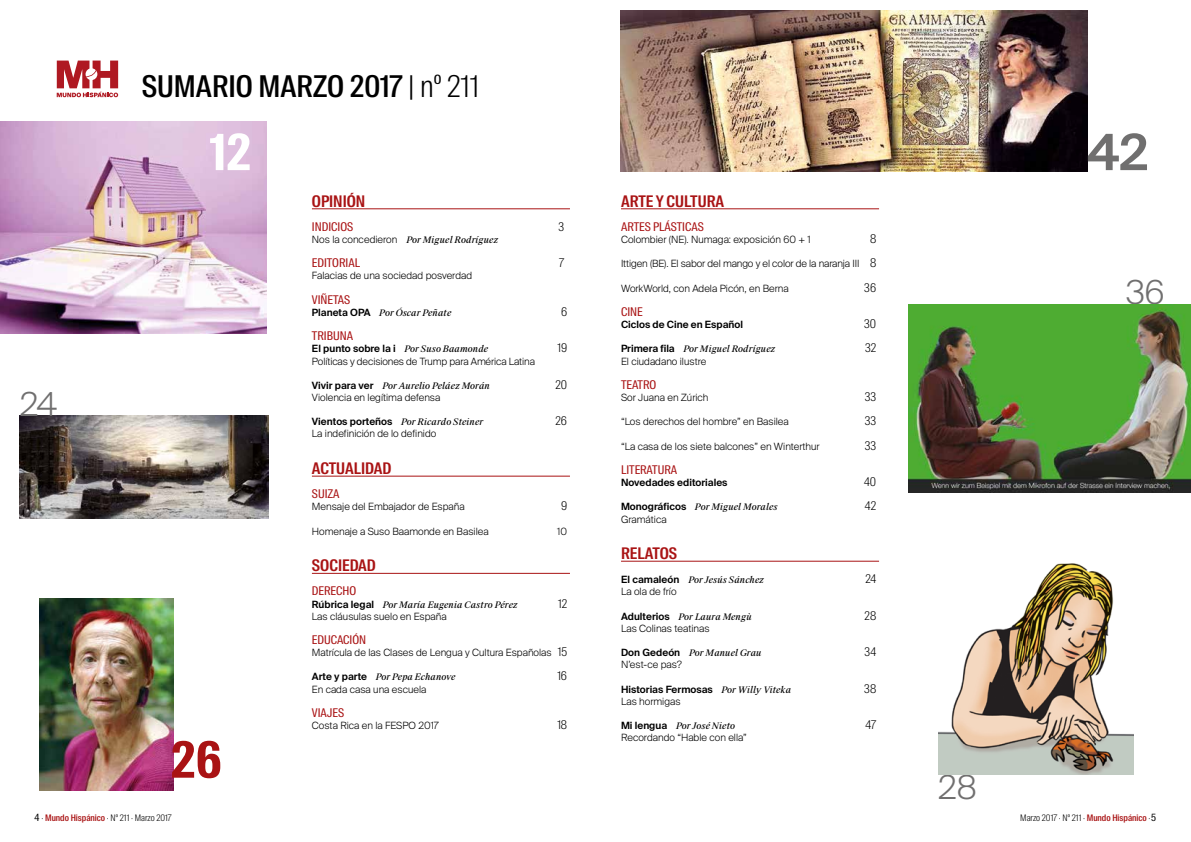
<style>
.page{position:relative;width:1191px;height:842px;background:#fff}
.page>*{position:absolute;margin:0;border:0;box-sizing:border-box;transform-origin:0 0}
.t1{font:700 50px "Suisse Intl Cond";color:#a91314}
.t2{font:700 50px "Suisse Intl Cond";color:#fff}
.t3{font:600 50px "Suisse Intl";color:#706f6f}
.t4{font:300 33px "Suisse Intl";color:#706f6f}
.t5{font:500 30px "Suisse Intl Cond";color:#000}
.t6{font:600 16px "Suisse Intl Cond";color:#a91314}
.t7{font:12px "Suisse Intl Cond";color:#a91314}
.t8{font:300 12px "Suisse Intl Cond";color:#000}
.t9{font:300 10px "Suisse Intl";color:#000}
.t10{font:600 10px "Suisse Intl";color:#000}
.t11{font:italic 9px "Suisse Works";color:#000}
.t12{font:300 9px "Suisse Intl Cond";color:#000}
.s1{font-weight:300}
.s2{font-family:"Suisse Intl";font-weight:300;font-style:normal;font-size:10px}
.s3{font-family:"Suisse Intl";font-weight:600;font-style:normal;font-size:10px}
.s4{font-family:"Suisse Works";font-weight:400;font-style:italic;font-size:9px}
.s5{font-family:"Suisse Intl Cond";font-size:12px}
.s6{font-weight:400;font-size:10px}
.s7{font-weight:500;color:#a91314}
</style>
<div class="page">
<svg style="left:57px;top:61px;width:61px;height:36px"></svg>
<hr style="left:312px;top:209px;width:258px;height:1px;background:#a91314">
<hr style="left:312px;top:476px;width:258px;height:1px;background:#a91314">
<hr style="left:312px;top:573px;width:258px;height:1px;background:#a91314">
<img style="left:40px;top:598px;width:133px;height:192px">
<img style="left:0;top:122px;width:266px;height:211px">
<img style="left:909px;top:304px;width:282px;height:189px">
<img style="left:938px;top:563px;width:195px;height:212px">
<img style="left:20px;top:416px;width:249px;height:102px">
<hr style="left:621px;top:209px;width:258px;height:1px;background:#a91314">
<hr style="left:621px;top:561px;width:258px;height:1px;background:#a91314">
<img style="left:621px;top:11px;width:466px;height:160px">
<h2 class="t4" style="left:20px;top:385px;width:39px">24</h2>
<h3 class="t5" style="left:142px;top:69px;width:339px">SUMARIO MARZO 2017 <span class="s1">| nº 211</span></h3>
<h1 class="t2" style="left:209px;top:123px;width:43px">12</h1>
<h1 class="t1" style="left:171px;top:731px;width:53px">26</h1>
<h3 class="t6" style="left:312px;top:192px;width:55px">OPINIÓN</h3>
<p class="t7" style="left:312px;top:220px;width:43px">INDICIOS</p>
<p class="t8" style="left:558px;top:220px;width:7px">3</p>
<p class="t11" style="left:312px;top:234px;width:188px"><span class="s2">Nos la concedieron</span> Por Miguel Rodríguez</p>
<p class="t7" style="left:312px;top:256px;width:50px">EDITORIAL</p>
<p class="t8" style="left:559px;top:256px;width:7px">7</p>
<p class="t9" style="left:312px;top:270px;width:162px">Falacias de una sociedad posverdad</p>
<p class="t7" style="left:312px;top:293px;width:40px">VIÑETAS</p>
<p class="t11" style="left:312px;top:307px;width:141px"><span class="s3">Planeta OPA</span> Por Óscar Peñate</p>
<p class="t8" style="left:561px;top:305px;width:8px">6</p>
<p class="t7" style="left:312px;top:329px;width:43px">TRIBUNA</p>
<p class="t10" style="left:312px;top:343px;width:178px">El punto sobre la i <span class="s4">Por Suso Baamonde</span></p>
<p class="t8" style="left:557px;top:341px;width:11px">19</p>
<p class="t9" style="left:312px;top:355px;width:224px">Políticas y decisiones de Trump para América Latina</p>
<p class="t11" style="left:312px;top:380px;width:180px"><span class="s3">Vivir para ver</span> Por Aurelio Peláez Morán</p>
<p class="t8" style="left:555px;top:378px;width:13px">20</p>
<p class="t9" style="left:312px;top:392px;width:130px">Violencia en legítima defensa</p>
<p class="t11" style="left:312px;top:416px;width:173px"><span class="s3">Vientos porteños</span> Por Ricardo Steiner</p>
<p class="t8" style="left:555px;top:414px;width:13px">26</p>
<p class="t9" style="left:312px;top:428px;width:126px">La indefinición de lo definido</p>
<h3 class="t6" style="left:312px;top:459px;width:81px">ACTUALIDAD</h3>
<p class="t7" style="left:312px;top:487px;width:29px">SUIZA</p>
<p class="t9" style="left:312px;top:501px;width:154px">Mensaje del Embajador de España</p>
<p class="t8" style="left:561px;top:499px;width:8px">9</p>
<p class="t9" style="left:312px;top:525px;width:178px">Homenaje a Suso Baamonde en Basilea</p>
<p class="t9" style="left:557px;top:525px;width:11px">10</p>
<h3 class="t6" style="left:312px;top:556px;width:66px">SOCIEDAD</h3>
<p class="t7" style="left:312px;top:584px;width:46px">DERECHO</p>
<p class="t11" style="left:312px;top:599px;width:207px"><span class="s3">Rúbrica legal</span> Por María Eugenia Castro Pérez</p>
<p class="t8" style="left:558px;top:596px;width:10px">12</p>
<p class="t9" style="left:312px;top:610px;width:136px">Las cláusulas suelo en España</p>
<p class="t7" style="left:312px;top:633px;width:56px">EDUCACIÓN</p>
<p class="t9" style="left:312px;top:647px;width:257px">Matrícula de las Clases de Lengua y Cultura Españolas <span class="s5">15</span></p>
<p class="t11" style="left:312px;top:672px;width:145px"><span class="s3">Arte y parte</span> Por Pepa Echanove</p>
<p class="t8" style="left:557px;top:669px;width:11px">16</p>
<p class="t9" style="left:312px;top:683px;width:116px">En cada casa una escuela</p>
<p class="t7" style="left:312px;top:706px;width:34px">VIAJES</p>
<p class="t9" style="left:312px;top:720px;width:129px">Costa Rica en la FESPO 2017</p>
<p class="t8" style="left:557px;top:718px;width:11px">18</p>
<h3 class="t6" style="left:621px;top:192px;width:105px">ARTE Y CULTURA</h3>
<p class="t7" style="left:621px;top:220px;width:84px">ARTES PLÁSTICAS</p>
<p class="t9" style="left:621px;top:234px;width:191px">Colombier (NE). Numaga: exposición 60 + 1</p>
<p class="t8" style="left:870px;top:232px;width:8px">8</p>
<p class="t9" style="left:621px;top:258px;width:257px">Ittigen (BE). El sabor del mango y el color de la naranja III <span class="s5">8</span></p>
<p class="t9" style="left:621px;top:282px;width:169px">WorkWorld, con Adela Picón, en Berna</p>
<p class="t8" style="left:864px;top:280px;width:13px">36</p>
<p class="t7" style="left:621px;top:305px;width:23px">CINE</p>
<p class="t10" style="left:621px;top:319px;width:123px">Ciclos de Cine en Español</p>
<p class="t8" style="left:864px;top:317px;width:14px">30</p>
<p class="t11" style="left:621px;top:343px;width:156px"><span class="s3">Primera fila</span> Por Miguel Rodríguez</p>
<p class="t8" style="left:865px;top:341px;width:13px">32</p>
<p class="t9" style="left:621px;top:355px;width:87px">El ciudadano ilustre</p>
<p class="t7" style="left:621px;top:378px;width:37px">TEATRO</p>
<p class="t9" style="left:621px;top:392px;width:89px">Sor Juana en Zúrich</p>
<p class="t8" style="left:864px;top:390px;width:13px">33</p>
<p class="t9" style="left:621px;top:416px;width:169px">“Los derechos del hombre” en Basilea</p>
<p class="t8" style="left:864px;top:414px;width:13px">33</p>
<p class="t9" style="left:621px;top:440px;width:200px">“La casa de los siete balcones” en Winterthur</p>
<p class="t8" style="left:864px;top:438px;width:13px">33</p>
<p class="t7" style="left:621px;top:463px;width:58px">LITERATURA</p>
<p class="t10" style="left:621px;top:477px;width:108px">Novedades editoriales</p>
<p class="t8" style="left:864px;top:475px;width:14px">40</p>
<p class="t11" style="left:621px;top:501px;width:158px"><span class="s3">Monográficos</span> Por Miguel Morales</p>
<p class="t8" style="left:865px;top:499px;width:13px">42</p>
<p class="t9" style="left:621px;top:513px;width:47px">Gramática</p>
<h3 class="t6" style="left:621px;top:544px;width:58px">RELATOS</h3>
<p class="t11" style="left:621px;top:574px;width:145px"><span class="s3">El camaleón</span> Por Jesús Sánchez</p>
<p class="t8" style="left:865px;top:572px;width:12px">24</p>
<p class="t9" style="left:621px;top:586px;width:57px">La ola de frío</p>
<p class="t11" style="left:621px;top:611px;width:132px"><span class="s3">Adulterios</span> Por Laura Mengù</p>
<p class="t8" style="left:864px;top:608px;width:13px">28</p>
<p class="t9" style="left:621px;top:622px;width:90px">Las Colinas teatinas</p>
<p class="t11" style="left:621px;top:647px;width:142px"><span class="s3">Don Gedeón</span> Por Manuel Grau</p>
<p class="t8" style="left:864px;top:645px;width:13px">34</p>
<p class="t9" style="left:621px;top:659px;width:62px">N’est-ce pas?</p>
<p class="t10" style="left:621px;top:683px;width:172px">Historias Fermosas <span class="s4">Por Willy Viteka</span></p>
<p class="t8" style="left:864px;top:681px;width:13px">38</p>
<p class="t9" style="left:621px;top:695px;width:61px">Las hormigas</p>
<p class="t11" style="left:621px;top:720px;width:116px"><span class="s3">Mi lengua</span> Por José Nieto</p>
<p class="t8" style="left:865px;top:718px;width:12px">47</p>
<p class="t9" style="left:621px;top:732px;width:127px">Recordando “Hable con ella”</p>
<h2 class="t4" style="left:938px;top:769px;width:40px">28</h2>
<h1 class="t3" style="left:1087px;top:123px;width:62px">42</h1>
<h2 class="t4" style="left:1126px;top:273px;width:40px">36</h2>
<p class="t12" style="left:35px;top:813px;width:139px"><span class="s6">4</span> · <span class="s7">Mundo Hispánico</span> · Nº 211 · Marzo 2017</p>
<p class="t12" style="left:1020px;top:813px;width:137px">Marzo 2017 · Nº 211 · <span class="s7">Mundo Hispánico</span> ·<span class="s6">5</span></p>
</div>
